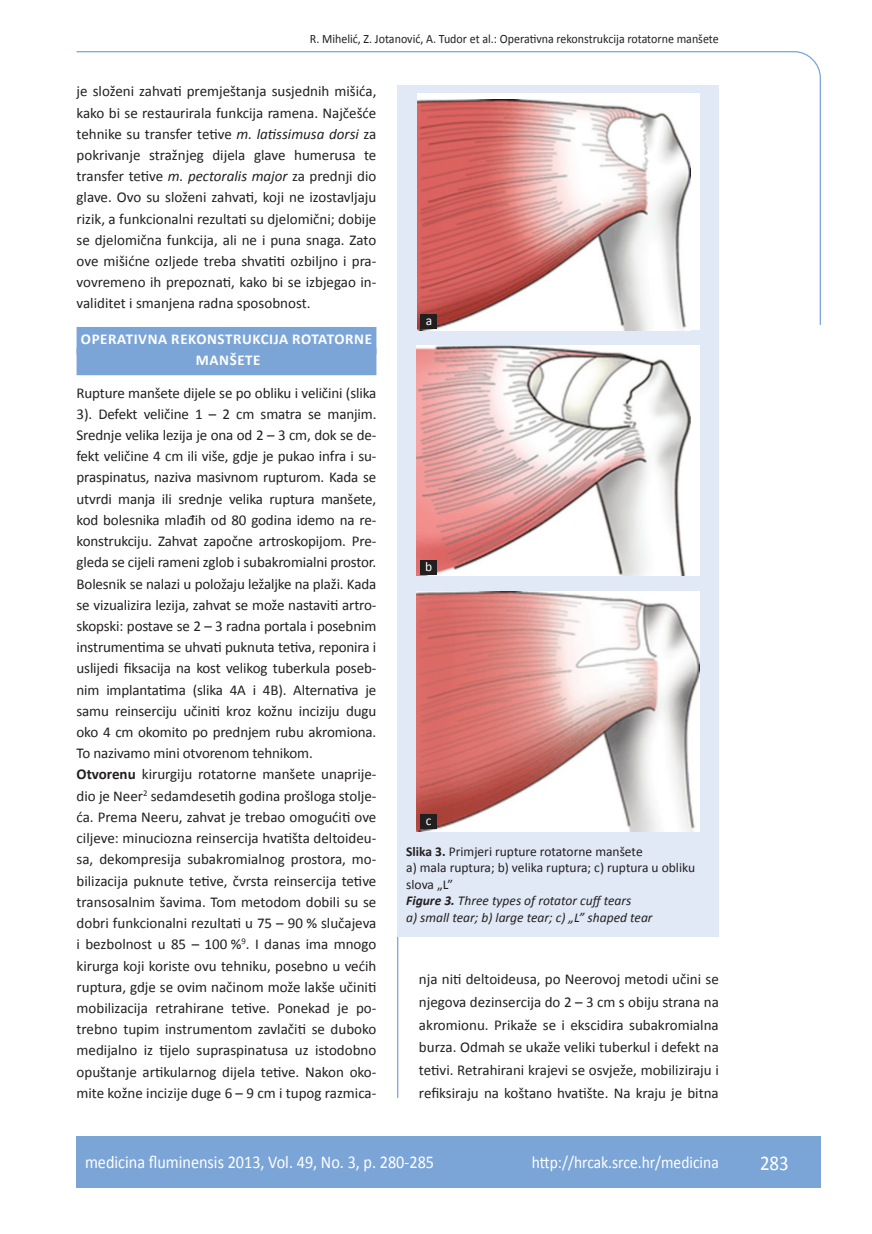
<style>
.page{position:relative;width:872px;height:1234px;background:#fff}
.page>*{position:absolute;margin:0;border:0;box-sizing:border-box;transform-origin:0 0}
.t1{font:21px "Calibri";color:#fff;scale:.9 1}
.t2{font:18px "Calibri";color:#fff;scale:.9 1}
.t3{font:17.25px "Calibri";color:#fff;scale:.9 1}
.t4{font:15px/21.1px "Calibri";letter-spacing:-.01em;color:#231f20;text-align:justify}
.t5{font:700 15px/21.1px "Calibri";letter-spacing:.04em;color:#fff;text-align:center}
.t6{font:13.5px/16.5px "Calibri";color:#231f20}
.t7{font:13.5px "Calibri";color:#fff}
.t8{font:12.75px "Calibri";color:#231f20;scale:.94 1}
.s1{font-style:italic}
.s2{font-weight:700}
.s3{font-weight:700;font-style:italic}
</style>
<div class="page">
<svg style="left:76px;top:51px;width:745px;height:275px"></svg>
<hr style="left:397px;top:936px;width:1px;height:161px;background:#7ca5d7">
<div style="left:77px;top:1135px;width:744px;height:51px;background:#7ca5d7"></div>
<div style="left:77px;top:327px;width:299px;height:27px;background:#7ca5d7"></div>
<div style="left:77px;top:348px;width:299px;height:27px;background:#7ca5d7"></div>
<div style="left:398px;top:85px;width:321px;height:850px;background:#e1e9f6"></div>
<div style="left:417px;top:94px;width:282px;height:236px;background:#fff"></div>
<img style="left:417px;top:99px;width:273px;height:231px">
<div style="left:417px;top:345px;width:282px;height:230px;background:#fff"></div>
<img style="left:417px;top:345px;width:274px;height:230px">
<img style="left:417px;top:591px;width:282px;height:240px">
<div style="left:421px;top:314px;width:16px;height:14px;background:#231f20"></div>
<div style="left:420px;top:559px;width:17px;height:15px;background:#231f20"></div>
<div style="left:420px;top:814px;width:17px;height:14px;background:#231f20"></div>
<p class="t8" style="left:310px;top:30px;width:436px">R. Mihelić, Z. Jotanović, A. Tudor et al.: Operativna rekonstrukcija rotatorne manšete</p>
<p class="t4" style="left:77px;top:80px;width:301px">je složeni zahvati premještanja susjednih mišića, kako bi se restaurirala funkcija ramena. Najčešće tehnike su transfer tetive <span class="s1">m. latissimusa dorsi</span> za pokrivanje stražnjeg dijela glave humerusa te transfer tetive <span class="s1">m. pectoralis major</span> za prednji dio glave. Ovo su složeni zahvati, koji ne izostavljaju rizik, a funkcionalni rezultati su djelomični; dobije se djelomična funkcija, ali ne i puna snaga. Zato ove mišićne ozljede treba shvatiti ozbiljno i pra&shy;vovremeno ih prepoznati, kako bi se izbjegao in&shy;validitet i smanjena radna sposobnost.</p>
<p class="t5" style="left:81px;top:328px;width:292px">OPERATIVNA REKONSTRUKCIJA ROTATORNE<br>MANŠETE</p>
<p class="t4" style="left:77px;top:381px;width:301px;text-align:left">Rupture manšete dijele se po obliku i veličini (slika 3). Defekt veličine 1 – 2 cm smatra se manjim.<br>Srednje velika lezija je ona od 2 – 3 cm, dok se de&shy;fekt veličine 4 cm ili više, gdje je pukao infra i su&shy;praspinatus, naziva masivnom rupturom. Kada se utvrdi manja ili srednje velika ruptura manšete, kod bolesnika mlađih od 80 godina idemo na re&shy;konstrukciju. Zahvat započne artroskopijom. Pre&shy;gleda se cijeli rameni zglob i subakromialni prostor.<br>Bolesnik se nalazi u položaju ležaljke na plaži. Kada se vizualizira lezija, zahvat se može nastaviti artro&shy;skopski: postave se 2 – 3 radna portala i posebnim instrumentima se uhvati puknuta tetiva, reponira i uslijedi fiksacija na kost velikog tuberkula poseb&shy;nim implantatima (slika 4A i 4B). Alternativa je samu reinserciju učiniti kroz kožnu inciziju dugu oko 4 cm okomito po prednjem rubu akromiona.<br>To nazivamo mini otvorenom tehnikom.<br><span class="s2">Otvorenu</span> kirurgiju rotatorne manšete unaprije&shy;dio je Neer<sup>2</sup> sedamdesetih godina prošloga stolje&shy;ća. Prema Neeru, zahvat je trebao omogućiti ove ciljeve: minuciozna reinsercija hvatišta deltoideu&shy;sa, dekompresija subakromialnog prostora, mo&shy;bilizacija puknute tetive, čvrsta reinsercija tetive transosalnim šavima. Tom metodom dobili su se dobri funkcionalni rezultati u 75 – 90 % slučajeva i bezbolnost u 85 – 100 %<sup>9</sup>. I danas ima mnogo kirurga koji koriste ovu tehniku, posebno u većih ruptura, gdje se ovim načinom može lakše učiniti mobilizacija retrahirane tetive. Ponekad je po&shy;trebno tupim instrumentom zavlačiti se duboko medijalno iz tijelo supraspinatusa uz istodobno opuštanje artikularnog dijela tetive. Nakon oko&shy;mite kožne incizije duge 6 – 9 cm i tupog razmica-</p>
<p class="t7" style="left:426px;top:311px;width:8px">a</p>
<p class="t7" style="left:425px;top:557px;width:9px">b</p>
<p class="t7" style="left:426px;top:812px;width:7px">c</p>
<p class="t6" style="left:406px;top:842px;width:290px"><span class="s2">Slika 3.</span> Primjeri rupture rotatorne manšete<br>a) mala ruptura; b) velika ruptura; c) ruptura u obliku slova „L”<br><span class="s3">Figure 3.</span> <span class="s1">Three types of rotator cuff tears<br>a) small tear; b) large tear; c) „L” shaped tear</span></p>
<p class="t4" style="left:419px;top:967px;width:301px;line-height:22.6px">nja niti deltoideusa, po Neerovoj metodi učini se njegova dezinsercija do 2 – 3 cm s obiju strana na akromionu. Prikaže se i ekscidira subakromialna burza. Odmah se ukaže veliki tuberkul i defekt na tetivi. Retrahirani krajevi se osvježe, mobiliziraju i refiksiraju na koštano hvatište. Na kraju je bitna</p>
<p class="t2" style="left:85px;top:1150px;width:389px">medicina fluminensis 2013, Vol. 49, No. 3, p. 280-285</p>
<p class="t3" style="left:532px;top:1151px;width:209px">http://hrcak.srce.hr/medicina</p>
<h1 class="t1" style="left:760px;top:1149px;width:33px">283</h1>
</div>
